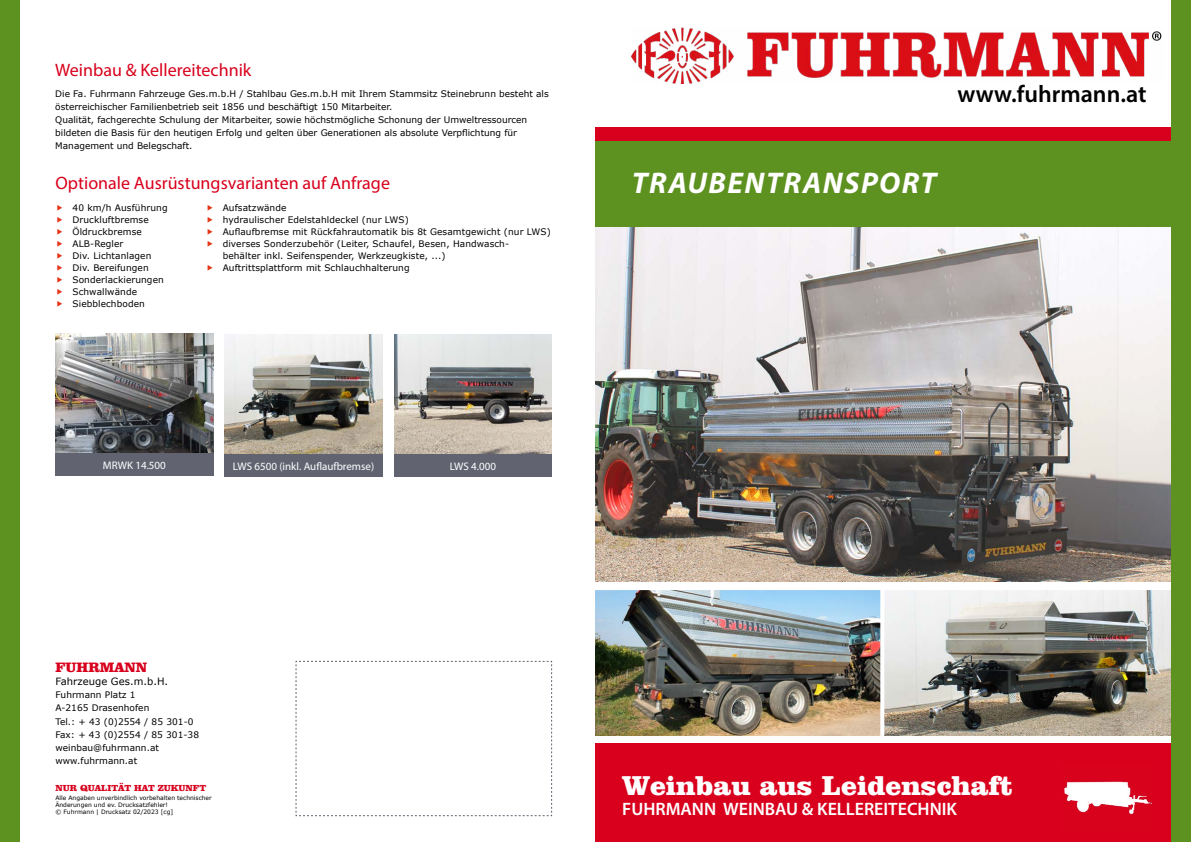
<style>
.page{position:relative;width:1191px;height:842px;background:#fff}
.page>*{position:absolute;margin:0;border:0;box-sizing:border-box;transform-origin:0 0}
.t1{font:italic 700 30px "Myriad Pro";letter-spacing:.05em;color:#fff}
.t2{font:900 28px "Clarendon BT";color:#fff}
.t3{font:600 24px "Myriad Pro";color:#000}
.t4{font:18px "Myriad Pro";color:#d8001c}
.t5{font:600 18px "Myriad Pro";color:#fff}
.t6{font:900 14px "Clarendon BT";letter-spacing:.005em;color:#d8001c}
.t7{font:11px "Myriad Pro";color:#fff}
.t8{font:10px "Verdana";letter-spacing:.005em;color:#000}
.t9{font:9px/12px "Verdana";letter-spacing:.005em;color:#000}
.t10{font:900 9px "Clarendon BT";color:#d8001c}
.t11{font:6px/7.2px "Verdana";color:#000}
</style>
<div class="page">
<img style="left:595px;top:227px;width:576px;height:355px">
<div style="left:595px;top:742px;width:596px;height:100px;background:#d8001c"></div>
<div style="left:0;top:0;width:20px;height:842px;background:#5d9120"></div>
<img style="left:595px;top:590px;width:283px;height:146px">
<img style="left:878px;top:590px;width:293px;height:153px">
<div style="left:595px;top:736px;width:596px;height:6px;background:#fff"></div>
<div style="left:595px;top:128px;width:596px;height:14px;background:#d8001c"></div>
<div style="left:1171px;top:0;width:20px;height:842px;background:#5d9120"></div>
<img style="left:1064px;top:781px;width:87px;height:34px">
<div style="left:595px;top:142px;width:596px;height:85px;background:#5d9120"></div>
<img style="left:394px;top:335px;width:157px;height:119px">
<img style="left:224px;top:335px;width:158px;height:119px">
<div style="left:224px;top:454px;width:158px;height:23px;background:#616370"></div>
<div style="left:394px;top:454px;width:157px;height:23px;background:#616370"></div>
<svg style="left:295px;top:661px;width:257px;height:155px"></svg>
<img style="left:632px;top:27px;width:530px;height:56px">
<img style="left:55px;top:334px;width:158px;height:119px">
<div style="left:55px;top:453px;width:158px;height:23px;background:#616370"></div>
<h3 class="t4" style="left:55px;top:58px;width:198px">Weinbau &amp; Kellereitechnik</h3>
<p class="t9" style="left:55px;top:87px;width:495px;line-height:13px">Die Fa. Fuhrmann Fahrzeuge Ges.m.b.H / Stahlbau Ges.m.b.H mit Ihrem Stammsitz Steinebrunn besteht als österreichischer Familienbetrieb seit 1856 und beschäftigt 150 Mitarbeiter.<br>Qualität, fachgerechte Schulung der Mitarbeiter, sowie höchstmögliche Schonung der Umweltressourcen bildeten die Basis für den heutigen Erfolg und gelten über Generationen als absolute Verpflichtung für Management und Belegschaft.</p>
<h3 class="t4" style="left:55px;top:172px;width:336px">Optionale Ausrüstungsvarianten auf Anfrage</h3>
<p class="t9" style="left:73px;top:202px;width:97px">40 km/h Ausführung<br>Druckluftbremse<br>Öldruckbremse<br>ALB-Regler<br>Div. Lichtanlagen<br>Div. Bereifungen<br>Sonderlackierungen<br>Schwallwände<br>Siebblechboden</p>
<p class="t9" style="left:223px;top:202px;width:330px">Aufsatzwände<br>hydraulischer Edelstahldeckel (nur LWS)<br>Auflaufbremse mit Rückfahrautomatik bis 8t Gesamtgewicht (nur LWS) diverses Sonderzubehör (Leiter, Schaufel, Besen, Handwasch-<br>behälter inkl. Seifenspender, Werkzeugkiste, ...)<br>Auftrittsplattform mit Schlauchhalterung</p>
<p class="t7" style="left:103px;top:458px;width:65px">MRWK 14.500</p>
<p class="t7" style="left:233px;top:459px;width:143px">LWS 6500 (inkl. Auflaufbremse)</p>
<p class="t7" style="left:450px;top:459px;width:48px">LWS 4.000</p>
<h3 class="t3" style="left:957px;top:78px;width:191px">www.fuhrmann.at</h3>
<h1 class="t1" style="left:632px;top:163px;width:306px">TRAUBENTRANSPORT</h1>
<h3 class="t6" style="left:55px;top:658px;width:93px">FUHRMANN</h3>
<p class="t8" style="left:55px;top:674px;width:114px">Fahrzeuge Ges.m.b.H.</p>
<p class="t9" style="left:55px;top:688px;width:145px;line-height:13.2px">Fuhrmann Platz 1<br>A-2165 Drasenhofen<br>Tel.: + 43 (0)2554 / 85 301-0<br>Fax: + 43 (0)2554 / 85 301-38 weinbau@fuhrmann.at www.fuhrmann.at</p>
<p class="t10" style="left:55px;top:782px;width:152px">NUR QUALITÄT HAT ZUKUNFT</p>
<p class="t11" style="left:55px;top:794px;width:158px">Alle Angaben unverbindlich vorbehalten technischer<br>Änderungen und ev. Drucksatzfehler!<br>© Fuhrmann | Drucksatz 02/2023 [cg]</p>
<h2 class="t2" style="left:622px;top:768px;width:392px">Weinbau aus Leidenschaft</h2>
<h3 class="t5" style="left:622px;top:798px;width:336px">FUHRMANN WEINBAU &amp; KELLEREITECHNIK</h3>
</div>
